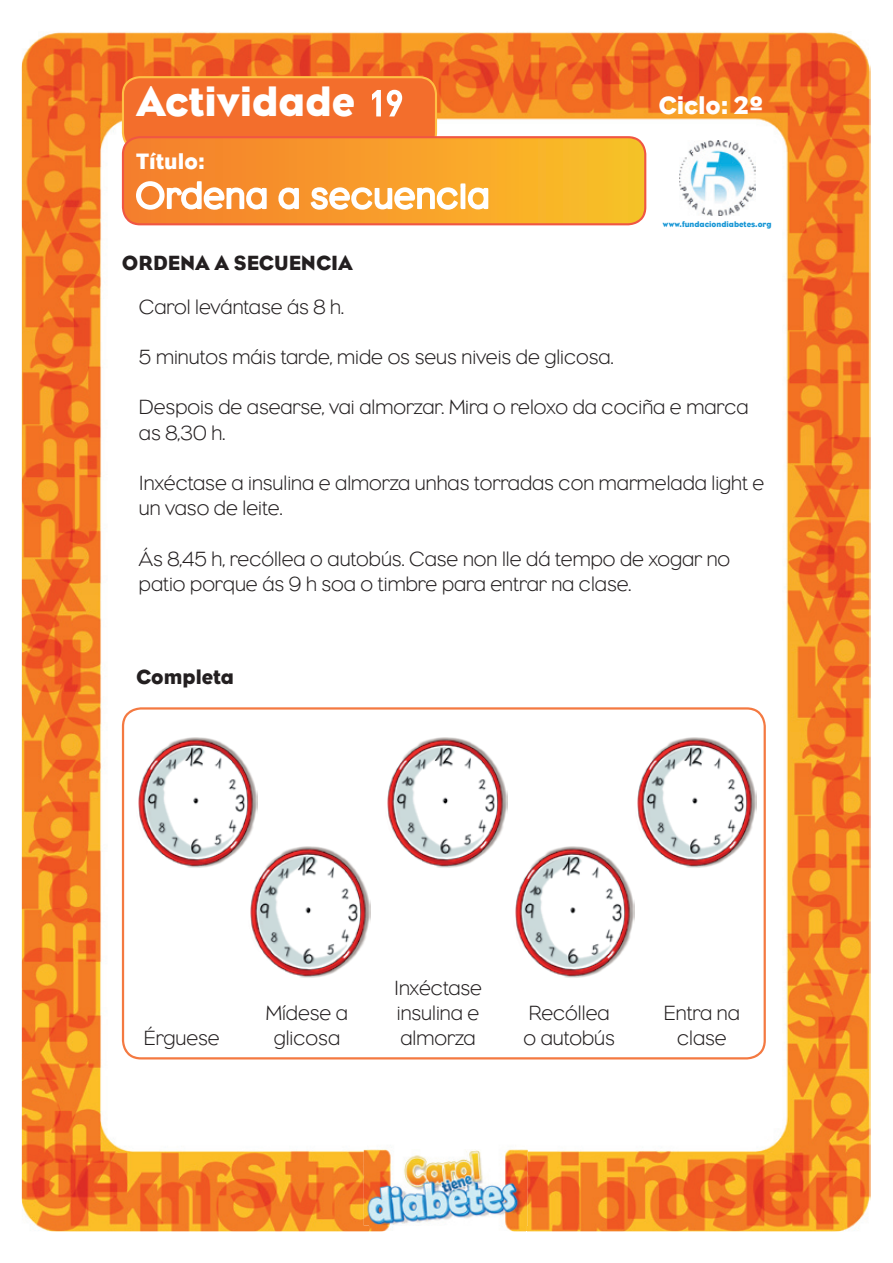
<style>
.page{position:relative;width:893px;height:1263px;background:#fff}
.page>*{position:absolute;margin:0;border:0;box-sizing:border-box;transform-origin:0 0}
.t1{font:42.75px "Eagle";color:#fff}
.t2{font:25.65px "Eagle";color:#fff}
.t3{font:22.8px "Eagle";color:#fff}
.t4{font:300 21px/25.2px "Eagle";color:#231f20}
.t5{font:21px "Eagle";color:#231f20}
.t6{font:8.25px "Eagle";color:#1796d5}
</style>
<div class="page">
<img style="left:22px;top:32px;width:849px;height:1199px">
<img style="left:679px;top:140px;width:76px;height:75px">
<svg style="left:122px;top:136px;width:524px;height:89px;background:#f7a02c"></svg>
<img style="left:369px;top:1137px;width:157px;height:95px">
<img style="left:364px;top:1149px;width:164px;height:76px">
<img style="left:369px;top:1149px;width:157px;height:76px">
<svg style="left:135px;top:180px;width:133px;height:36px"></svg>
<svg style="left:277px;top:186px;width:23px;height:25px"></svg>
<svg style="left:308px;top:183px;width:182px;height:33px"></svg>
<svg style="left:122px;top:76px;width:315px;height:75px;background:#f47831"></svg>
<svg style="left:122px;top:707px;width:644px;height:352px"></svg>
<h1 class="t1" style="left:136px;top:77px;width:220px">Actividade</h1>
<p class="t3" style="left:136px;top:148px;width:70px">Título:</p>
<p class="t2" style="left:658px;top:91px;width:107px">Ciclo: 2º</p>
<p class="t6" style="left:663px;top:220px;width:110px">www.fundaciondiabetes.org</p>
<p class="t5" style="left:122px;top:251px;width:233px">ORDENA A SECUENCIA</p>
<p class="t4" style="left:139px;top:294px;width:207px">Carol levántase ás 8 h.</p>
<p class="t4" style="left:139px;top:344px;width:476px">5 minutos máis tarde, mide os seus niveis de glicosa.</p>
<p class="t4" style="left:139px;top:395px;width:611px">Despois de asearse, vai almorzar. Mira o reloxo da cociña e marca as 8,30 h.</p>
<p class="t4" style="left:139px;top:470px;width:627px">Inxéctase a insulina e almorza unhas torradas con marmelada light e un vaso de leite.</p>
<p class="t4" style="left:139px;top:546px;width:593px">Ás 8,45 h, recóllea o autobús. Case non lle dá tempo de xogar no patio porque ás 9 h soa o timbre para entrar na clase.</p>
<p class="t5" style="left:136px;top:665px;width:99px">Completa</p>
<p class="t4" style="left:144px;top:1025px;width:77px">Érguese</p>
<p class="t4" style="left:266px;top:1000px;width:84px;text-align:center">Mídese a glicosa</p>
<p class="t4" style="left:394px;top:975px;width:89px">Inxéctase insulina e almorza</p>
<p class="t4" style="left:523px;top:1000px;width:93px">Recóllea o autobús</p>
<p class="t4" style="left:664px;top:1000px;width:78px;text-align:center">Entra na clase</p>
</div>
